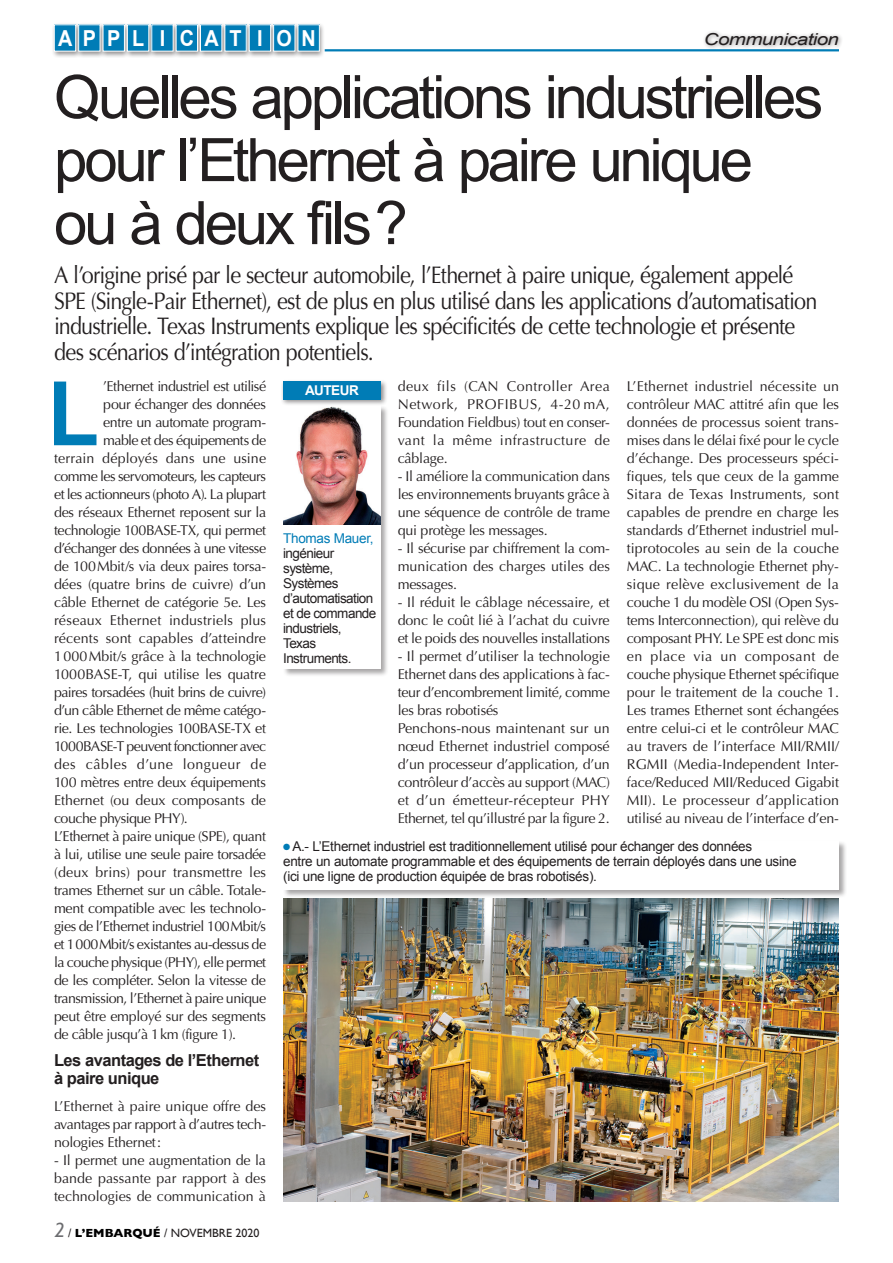
<style>
.page{position:relative;width:893px;height:1263px;background:#fff}
.page>*{position:absolute;margin:0;border:0;box-sizing:border-box;transform-origin:0 0}
.B2-Lettrine_4L{font:700 89.7px "Arial";color:#007cb6;scale:.94 1}
.A2-Titre{font:60px/63px "Arial";letter-spacing:-.055em;color:#231f20}
.A3-Chapo{font:24px/25.5px "Optima";letter-spacing:-.035em;color:#231f20;scale:.9 1}
.t1{font:700 22.05px "Arial";letter-spacing:.535em;color:#fff;scale:.9 1}
.B4-Intertitre{font:700 16.5px/18px "Arial";letter-spacing:-.03em;color:#231f20}
.t2{font:italic 16.5px "Arial";letter-spacing:-.03em;color:#231f20;scale:1.24 1}
.A4-Texte_courant{font:14.25px/18px "Optima";letter-spacing:-.015em;color:#231f20;text-align:justify}
.B2-Lettrine_4L-2{font:14.25px "Optima";letter-spacing:-.025em;color:#231f20}
.B2-Lettrine_4L-3{font:14.25px "Optima";letter-spacing:.01em;color:#231f20}
.B2-Lettrine_4L-4{font:14.25px "Optima";letter-spacing:-.005em;color:#231f20}
.B2-Lettrine_4L-5{font:14.25px "Optima";letter-spacing:-.045em;color:#231f20}
.B2-Lettrine_4L-6{font:14.25px "Optima";color:#231f20}
.B2-Lettrine_4L-7{font:14.25px "Optima";letter-spacing:.035em;color:#231f20}
.B2-Légende_Noire{font:13.5px/15px "Arial";letter-spacing:-.02em;color:#231f20}
.B5-Légende_Bleue{font:13.5px/15px "Arial";letter-spacing:-.04em;color:#231f20}
.D1-Titre_petit_encad{font:700 13.5px "Arial";letter-spacing:-.035em;color:#fff}
.t3{font:12px "Gill Sans";color:#231f20}
.s1{color:#007cb6}
.s2{font-style:italic;font-size:21px;color:#6c6d70}
.s3{font-weight:700;color:#000}
</style>
<div class="page">
<div style="left:51px;top:23px;width:31px;height:35px;background:#231f20;opacity:.5"></div>
<div style="left:54px;top:25px;width:22px;height:26px;background:#007cb6"></div>
<div style="left:54px;top:24px;width:22px;height:27px;border:1px solid #fff"></div>
<div style="left:75px;top:23px;width:31px;height:35px;background:#231f20;opacity:.5"></div>
<div style="left:79px;top:25px;width:21px;height:26px;background:#007cb6"></div>
<div style="left:100px;top:23px;width:31px;height:35px;background:#231f20;opacity:.5"></div>
<div style="left:103px;top:25px;width:21px;height:26px;background:#007cb6"></div>
<div style="left:124px;top:23px;width:31px;height:35px;background:#231f20;opacity:.5"></div>
<div style="left:127px;top:25px;width:22px;height:26px;background:#007cb6"></div>
<div style="left:127px;top:24px;width:22px;height:27px;border:1px solid #fff"></div>
<div style="left:149px;top:23px;width:30px;height:35px;background:#231f20;opacity:.5"></div>
<div style="left:152px;top:25px;width:21px;height:26px;background:#007cb6"></div>
<div style="left:173px;top:23px;width:31px;height:35px;background:#231f20;opacity:.5"></div>
<div style="left:176px;top:25px;width:22px;height:26px;background:#007cb6"></div>
<div style="left:197px;top:23px;width:31px;height:35px;background:#231f20;opacity:.5"></div>
<div style="left:200px;top:25px;width:22px;height:26px;background:#007cb6"></div>
<div style="left:200px;top:24px;width:22px;height:27px;border:1px solid #fff"></div>
<div style="left:222px;top:23px;width:30px;height:35px;background:#231f20;opacity:.5"></div>
<div style="left:225px;top:25px;width:21px;height:26px;background:#007cb6"></div>
<div style="left:246px;top:23px;width:31px;height:35px;background:#231f20;opacity:.5"></div>
<div style="left:249px;top:25px;width:22px;height:26px;background:#007cb6"></div>
<div style="left:270px;top:23px;width:31px;height:35px;background:#231f20;opacity:.5"></div>
<div style="left:274px;top:25px;width:21px;height:26px;background:#007cb6"></div>
<div style="left:295px;top:23px;width:31px;height:35px;background:#231f20;opacity:.5"></div>
<div style="left:298px;top:25px;width:21px;height:26px;background:#007cb6"></div>
<div style="left:702px;top:30px;width:142px;height:20px;background:#231f20;opacity:.5"></div>
<hr style="left:325px;top:49px;width:514px;height:2px;background:#007cb6">
<div style="left:282px;top:405px;width:107px;height:272px;background:#231f20;opacity:.4"></div>
<div style="left:283px;top:406px;width:98px;height:262px;background:#fff"></div>
<img style="left:283px;top:406px;width:98px;height:119px">
<div style="left:281px;top:379px;width:106px;height:27px;background:#231f20;opacity:.5"></div>
<div style="left:283px;top:381px;width:98px;height:18px;background:#007cb6"></div>
<div style="left:282px;top:840px;width:565px;height:58px;background:#231f20;opacity:.4"></div>
<div style="left:283px;top:841px;width:556px;height:49px;background:#fff"></div>
<img style="left:283px;top:898px;width:556px;height:303px">
<h3 class="t1" style="left:58px;top:24px;width:288px">APPL I CAT I ON</h3>
<p class="t2" style="left:704px;top:29px;width:110px">Communication</p>
<p class="A2-Titre" style="left:54px;top:66px;width:771px">Quelles applications industrielles pour l’Ethernet à paire unique ou à deux fils?</p>
<p class="A3-Chapo" style="left:54px;top:262px;width:850px">A l’origine prisé par le secteur automobile, l’Ethernet à paire unique, également appelé SPE (Single-Pair Ethernet), est de plus en plus utilisé dans les applications d’automatisation industrielle. Texas Instruments explique les spécificités de cette technologie et présente des scénarios d’intégration potentiels.</p>
<p class="B2-Lettrine_4L" style="left:48px;top:355px;width:56px">L</p>
<p class="B2-Lettrine_4L-2" style="left:103px;top:378px;width:164px">’Ethernet industriel est utilisé</p>
<p class="A4-Texte_courant" style="left:398px;top:378px;width:214px">deux fils (CAN Controller Area Network, PROFIBUS, 4-20 mA, Foundation Fieldbus) tout en conser&shy;vant la même infrastructure de câblage.</p>
<p class="A4-Texte_courant" style="left:398px;top:468px;width:214px">- Il améliore la communication dans les environnements bruyants grâce à une séquence de contrôle de trame qui protège les messages.</p>
<p class="A4-Texte_courant" style="left:398px;top:540px;width:214px">- Il sécurise par chiffrement la com&shy;munication des charges utiles des messages.</p>
<p class="A4-Texte_courant" style="left:398px;top:594px;width:214px">- Il réduit le câblage nécessaire, et donc le coût lié à l’achat du cuivre et le poids des nouvelles installations</p>
<p class="A4-Texte_courant" style="left:398px;top:648px;width:214px">- Il permet d’utiliser la technologie Ethernet dans des applications à fac&shy;teur d’encombrement limité, comme les bras robotisés</p>
<p class="A4-Texte_courant" style="left:398px;top:720px;width:214px">Penchons-nous maintenant sur un nœud Ethernet industriel composé d’un processeur d’application, d’un contrôleur d’accès au support (MAC) et d’un émetteur-récepteur PHY Ethernet, tel qu’illustré par la figure 2.</p>
<p class="A4-Texte_courant" style="left:627px;top:378px;width:214px">L’Ethernet industriel nécessite un contrôleur MAC attitré afin que les données de processus soient trans&shy;mises dans le délai fixé pour le cycle d’échange. Des processeurs spéci&shy;fiques, tels que ceux de la gamme Sitara de Texas Instruments, sont capables de prendre en charge les standards d’Ethernet industriel mul&shy;tiprotocoles au sein de la couche MAC. La technologie Ethernet phy&shy;sique relève exclusivement de la couche 1 du modèle OSI (Open Sys&shy;tems Interconnection), qui relève du composant PHY. Le SPE est donc mis en place via un composant de couche physique Ethernet spécifique pour le traitement de la couche 1.<br>Les trames Ethernet sont échangées entre celui-ci et le contrôleur MAC au travers de l’interface MII/RMII/ RGMII (Media-Independent Inter&shy;face/Reduced MII/Reduced Gigabit MII). Le processeur d’application utilisé au niveau de l’interface d’en-</p>
<p class="D1-Titre_petit_encad" style="left:305px;top:382px;width:55px">AUTEUR</p>
<p class="B2-Lettrine_4L-2" style="left:103px;top:396px;width:164px">pour échanger des données</p>
<p class="B2-Lettrine_4L-2" style="left:103px;top:414px;width:164px">entre un automate program-</p>
<p class="B2-Lettrine_4L-2" style="left:103px;top:432px;width:164px">mable et des équipements de</p>
<p class="B2-Lettrine_4L-3" style="left:54px;top:450px;width:214px">terrain déployés dans une usine</p>
<p class="B2-Lettrine_4L-2" style="left:54px;top:468px;width:214px">comme les servomoteurs, les capteurs</p>
<p class="B2-Lettrine_4L-2" style="left:54px;top:486px;width:214px">et les actionneurs (photo A). La plupart</p>
<p class="B2-Lettrine_4L-2" style="left:54px;top:504px;width:214px">des réseaux Ethernet reposent sur la</p>
<p class="B2-Lettrine_4L-2" style="left:54px;top:522px;width:214px">technologie 100BASE-TX, qui permet</p>
<p class="B2-Lettrine_4L-2" style="left:54px;top:540px;width:214px">d’échanger des données à une vitesse</p>
<p class="B2-Lettrine_4L-2" style="left:54px;top:558px;width:214px">de 100Mbit/s via deux paires torsa-</p>
<p class="B2-Lettrine_4L-4" style="left:54px;top:576px;width:214px">dées (quatre brins de cuivre) d’un</p>
<p class="B2-Lettrine_4L-2" style="left:54px;top:594px;width:214px">câble Ethernet de catégorie 5e. Les</p>
<p class="B2-Lettrine_4L-3" style="left:54px;top:612px;width:214px">réseaux Ethernet industriels plus</p>
<p class="B2-Lettrine_4L-3" style="left:54px;top:630px;width:214px">récents sont capables d’atteindre</p>
<p class="B2-Lettrine_4L-2" style="left:54px;top:648px;width:214px">1000Mbit/s grâce à la technologie</p>
<p class="B2-Lettrine_4L-4" style="left:54px;top:666px;width:214px">1000BASE-T, qui utilise les quatre</p>
<p class="B2-Lettrine_4L-2" style="left:54px;top:684px;width:214px">paires torsadées (huit brins de cuivre)</p>
<p class="B2-Lettrine_4L-2" style="left:54px;top:702px;width:214px">d’un câble Ethernet de même catégo-</p>
<p class="B2-Lettrine_4L-2" style="left:54px;top:720px;width:214px">rie. Les technologies 100BASE-TX et</p>
<p class="B2-Lettrine_4L-5" style="left:54px;top:738px;width:214px">1000BASE-T peuvent fonctionner avec</p>
<p class="B2-Lettrine_4L-7" style="left:54px;top:756px;width:214px">des câbles d’une longueur de</p>
<p class="B2-Lettrine_4L-2" style="left:54px;top:774px;width:214px">100 mètres entre deux équipements</p>
<p class="B2-Lettrine_4L-6" style="left:54px;top:792px;width:214px">Ethernet (ou deux composants de</p>
<p class="B2-Lettrine_4L-2" style="left:54px;top:810px;width:135px">couche physique PHY).</p>
<p class="A4-Texte_courant" style="left:54px;top:828px;width:214px">L’Ethernet à paire unique (SPE), quant à lui, utilise une seule paire torsadée (deux brins) pour transmettre les trames Ethernet sur un câble. Totale&shy;ment compatible avec les technolo&shy;gies de l’Ethernet industriel 100Mbit/s et 1000Mbit/s existantes au-dessus de la couche physique (PHY), elle permet de les compléter. Selon la vitesse de transmission, l’Ethernet à paire unique peut être employé sur des segments de câble jusqu’à 1km (figure 1).</p>
<p class="B4-Intertitre" style="left:54px;top:1051px;width:207px">Les avantages de l’Ethernet à paire unique</p>
<p class="A4-Texte_courant" style="left:54px;top:1098px;width:214px">L’Ethernet à paire unique offre des avantages par rapport à d’autres tech&shy;nologies Ethernet:</p>
<p class="A4-Texte_courant" style="left:54px;top:1152px;width:214px">- Il permet une augmentation de la bande passante par rapport à des technologies de communication à</p>
<p class="B5-Légende_Bleue" style="left:283px;top:531px;width:95px"><span class="s1">Thomas Mauer, </span>ingénieur système,<br>Systèmes d’automatisation et de commande industriels,<br>Texas<br>Instruments.</p>
<p class="B2-Légende_Noire" style="left:283px;top:839px;width:515px"><span class="s1">●</span> A.- L’Ethernet industriel est traditionnellement utilisé pour échanger des données<br>entre un automate programmable et des équipements de terrain déployés dans une usine (ici une ligne de production équipée de bras robotisés).</p>
<p class="t3" style="left:54px;top:1226px;width:207px"><span class="s2">2</span> / <span class="s3">L’EMBARQUÉ</span> / NOVEMBRE 2020</p>
</div>
